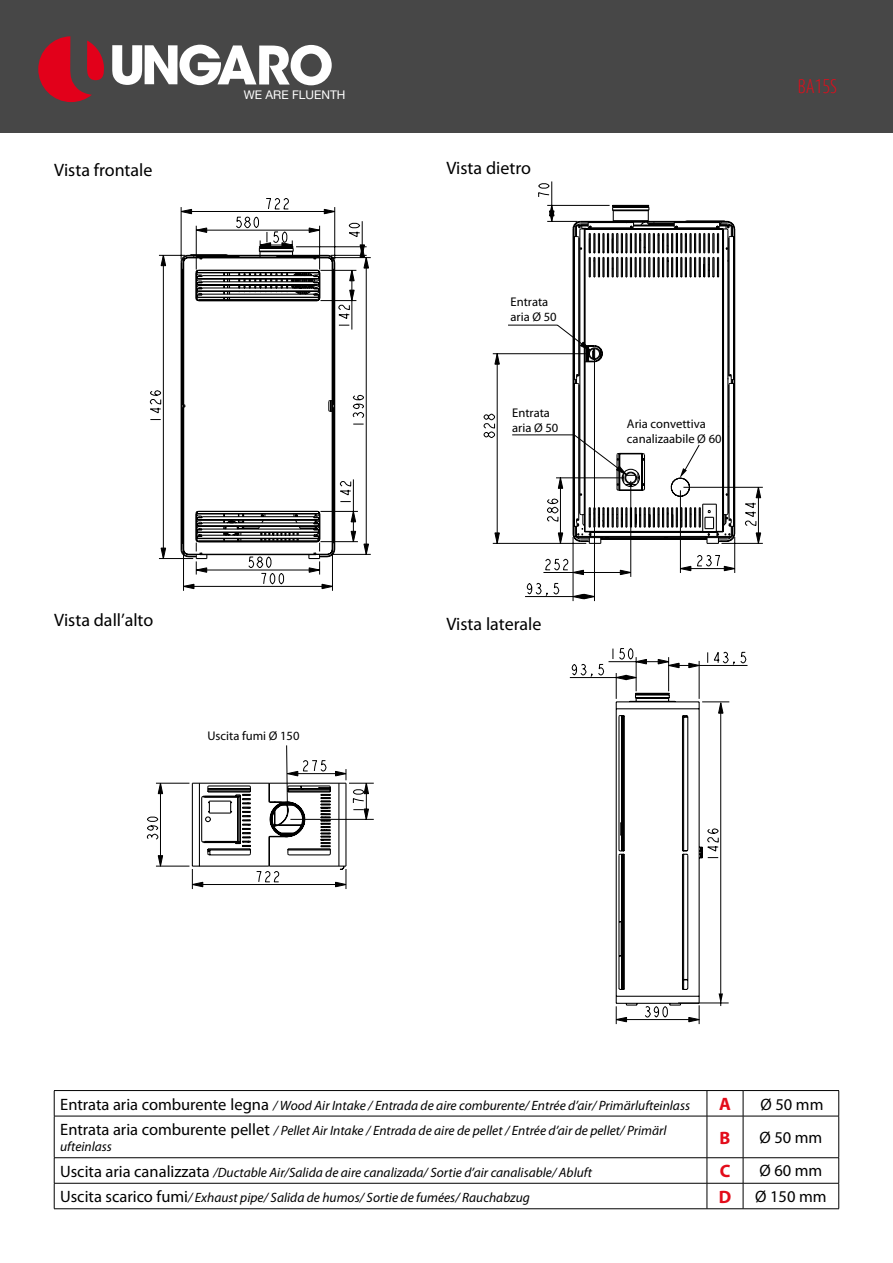
<style>
.page{position:relative;width:893px;height:1263px;background:#fff}
.page>*{position:absolute;margin:0;border:0;box-sizing:border-box;transform-origin:0 0}
.t1{font:18px "Myriad Pro";color:#000}
.t2{font:700 18px "Myriad Pro";color:#e30c1a}
.t3{font:16.5px "Myriad Pro";color:#000}
.t4{font:300 16.5px "Dax Compact";color:#e30c1a}
.t5{font:italic 13.5px/16.2px "Myriad Pro";color:#000}
.t6{font:12.6px/15.1px "Myriad Pro";color:#000}
.t7{font:11.85px "Helvetica Neue";color:#fff}
.s1{font-style:normal;font-size:16.5px}
</style>
<div class="page">
<div style="left:0;top:0;width:893px;height:132px;background:#474747"></div>
<svg style="left:112px;top:45px;width:220px;height:40px"></svg>
<svg style="left:38px;top:36px;width:66px;height:66px"></svg>
<hr style="left:54px;top:1090px;width:653px;height:1px;background:#000">
<svg style="left:54px;top:1091px;width:1px;height:25px"></svg>
<hr style="left:707px;top:1090px;width:36px;height:1px;background:#000">
<svg style="left:707px;top:1091px;width:1px;height:25px"></svg>
<hr style="left:743px;top:1090px;width:96px;height:1px;background:#000">
<svg style="left:743px;top:1091px;width:1px;height:25px"></svg>
<svg style="left:838px;top:1091px;width:1px;height:25px"></svg>
<hr style="left:54px;top:1116px;width:653px;height:1px;background:#000">
<hr style="left:54px;top:1116px;width:1px;height:41px;background:#000">
<hr style="left:707px;top:1116px;width:36px;height:1px;background:#000">
<hr style="left:707px;top:1116px;width:1px;height:41px;background:#000">
<hr style="left:743px;top:1116px;width:96px;height:1px;background:#000">
<hr style="left:743px;top:1116px;width:1px;height:41px;background:#000">
<hr style="left:838px;top:1116px;width:1px;height:41px;background:#000">
<hr style="left:54px;top:1157px;width:653px;height:1px;background:#000">
<hr style="left:707px;top:1157px;width:36px;height:1px;background:#000">
<hr style="left:743px;top:1157px;width:96px;height:1px;background:#000">
<hr style="left:54px;top:1183px;width:653px;height:1px;background:#000">
<svg style="left:54px;top:1158px;width:1px;height:50px"></svg>
<hr style="left:707px;top:1183px;width:36px;height:1px;background:#000">
<svg style="left:707px;top:1158px;width:1px;height:50px"></svg>
<hr style="left:743px;top:1183px;width:96px;height:1px;background:#000">
<svg style="left:743px;top:1158px;width:1px;height:50px"></svg>
<svg style="left:838px;top:1158px;width:1px;height:50px"></svg>
<hr style="left:54px;top:1208px;width:653px;height:1px;background:#000">
<hr style="left:707px;top:1208px;width:36px;height:1px;background:#000">
<hr style="left:743px;top:1208px;width:96px;height:1px;background:#000">
<svg style="left:146px;top:745px;width:228px;height:144px"></svg>
<svg style="left:149px;top:390px;width:10px;height:30px"></svg>
<svg style="left:159px;top:207px;width:212px;height:384px"></svg>
<svg style="left:181px;top:198px;width:188px;height:391px"></svg>
<svg style="left:181px;top:246px;width:154px;height:8px"></svg>
<svg style="left:180px;top:254px;width:156px;height:304px"></svg>
<svg style="left:483px;top:413px;width:9px;height:25px"></svg>
<svg style="left:492px;top:181px;width:271px;height:420px"></svg>
<svg style="left:574px;top:204px;width:159px;height:16px"></svg>
<svg style="left:572px;top:220px;width:164px;height:322px"></svg>
<svg style="left:707px;top:651px;width:39px;height:6px"></svg>
<svg style="left:612px;top:648px;width:22px;height:9px"></svg>
<svg style="left:569px;top:657px;width:179px;height:367px"></svg>
<svg style="left:615px;top:692px;width:108px;height:330px"></svg>
<p class="t7" style="left:244px;top:86px;width:103px">WE ARE FLUENTH</p>
<h1 class="t1" style="left:54px;top:158px;width:100px">Vista frontale</h1>
<h1 class="t1" style="left:446px;top:157px;width:86px">Vista dietro</h1>
<p class="t6" style="left:511px;top:294px;width:48px">Entrata aria Ø 50</p>
<p class="t6" style="left:512px;top:405px;width:48px">Entrata aria Ø 50</p>
<p class="t6" style="left:627px;top:416px;width:96px">Aria convettiva canalizaabile Ø 60</p>
<h1 class="t1" style="left:54px;top:608px;width:101px">Vista dall’alto</h1>
<h1 class="t1" style="left:446px;top:613px;width:97px">Vista laterale</h1>
<p class="t6" style="left:207px;top:728px;width:94px">Uscita fumi Ø 150</p>
<p class="t4" style="left:798px;top:76px;width:41px">BA15S</p>
<p class="t5" style="left:60px;top:1097px;width:631px"><span class="s1">Entrata aria comburente legna</span> / Wood Air Intake / Entrada de aire comburente/ Entrée d’air/ Primärlufteinlass</p>
<h1 class="t2" style="left:719px;top:1092px;width:13px">A</h1>
<p class="t3" style="left:761px;top:1094px;width:64px">Ø 50 mm</p>
<p class="t5" style="left:60px;top:1122px;width:608px"><span class="s1">Entrata aria comburente pellet</span> / Pellet Air Intake / Entrada de aire de pellet / Entrée d’air de pellet/ Primärl ufteinlass</p>
<h1 class="t2" style="left:720px;top:1126px;width:12px">B</h1>
<p class="t3" style="left:759px;top:1127px;width:64px">Ø 50 mm</p>
<p class="t5" style="left:60px;top:1164px;width:533px"><span class="s1">Uscita aria canalizzata</span> /Ductable Air/Salida de aire canalizada/ Sortie d’air canalisable/ Abluft</p>
<h1 class="t2" style="left:720px;top:1159px;width:12px">C</h1>
<p class="t3" style="left:759px;top:1160px;width:64px">Ø 60 mm</p>
<p class="t5" style="left:60px;top:1189px;width:471px"><span class="s1">Uscita scarico fumi</span>/ Exhaust pipe/ Salida de humos/ Sortie de fumées/ Rauchabzug</p>
<h1 class="t2" style="left:719px;top:1185px;width:14px">D</h1>
<p class="t3" style="left:755px;top:1186px;width:73px">Ø 150 mm</p>
</div>
